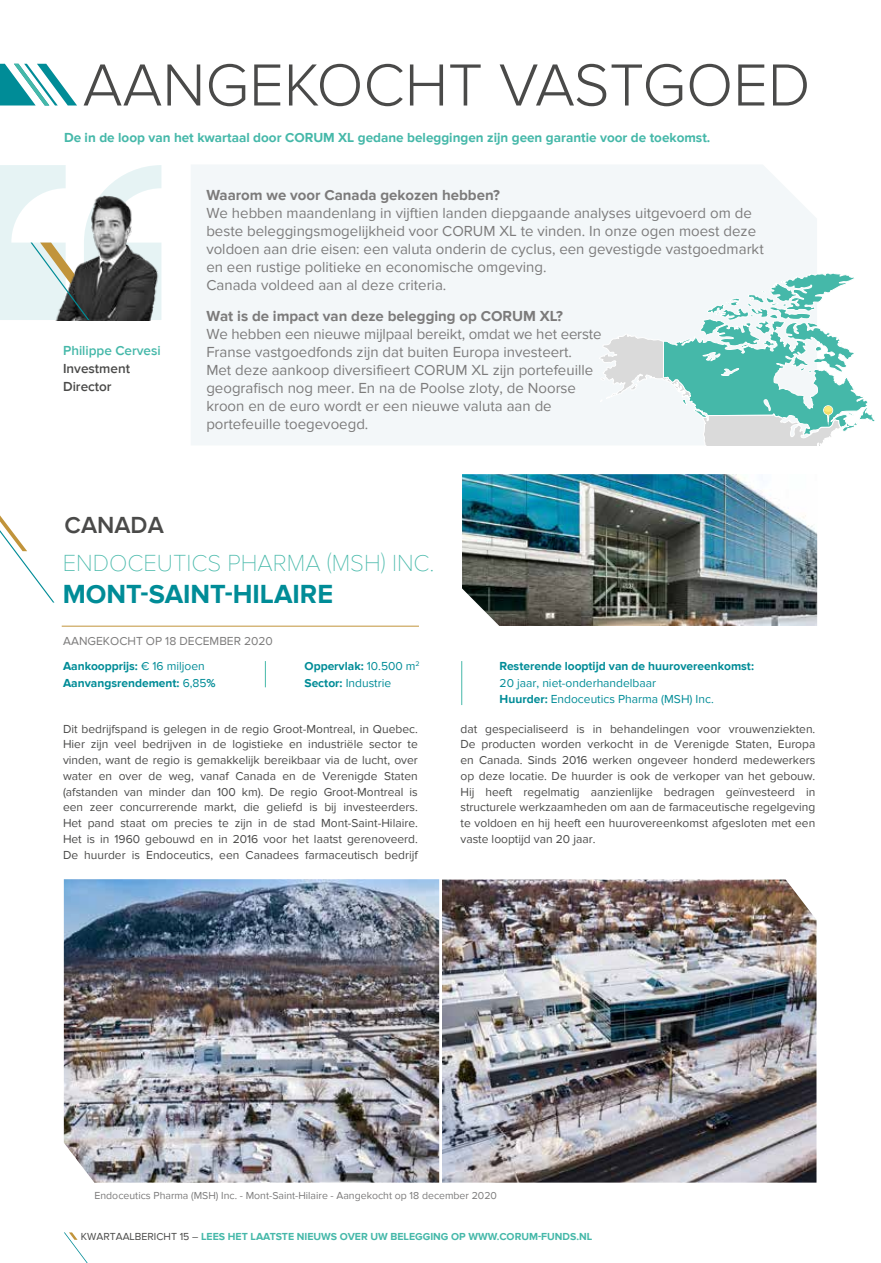
<style>
.page{position:relative;width:881px;height:1263px;background:#fff}
.page>*{position:absolute;margin:0;border:0;box-sizing:border-box;transform-origin:0 0}
.t1{font:300 61.5px "Proxima Nova";color:#4a4a49}
.t2{font:700 27px "Proxima Nova";color:#008c97}
.t3{font:100 24px "Proxima Nova T";color:#45b8a9}
.t4{font:600 24px "Proxima Nova";color:#4a4a49}
.t5{font:15px/18px "Proxima Nova";color:#7c7b7b}
.t6{font:700 15px "Proxima Nova";color:#7c7b7b}
.t7{font:700 13.5px "Proxima Nova";color:#45b8a9}
.t8{font:600 13.5px/18px "Proxima Nova";color:#4a4a49}
.t9{font:600 13.5px "Proxima Nova";color:#45b8a9}
.t10{font:12px/15.8px "Proxima Nova";color:#4a4a49;text-align:justify}
.t11{font:700 12px/16.5px "Proxima Nova";color:#008c97}
.t12{font:12px/16.5px "Proxima Nova";color:#008c97}
.t13{font:12px/25.3px "Proxima Nova";color:#7c7b7b}
.t14{font:700 10.5px "Proxima Nova";color:#45b8a9}
.t15{font:10.5px "Proxima Nova";color:#7c7b7b}
.s1{font-weight:700;color:#008c97}
.s2{color:#008c97}
.s3{font-weight:400}
.s4{font-weight:700}
.s5{font-weight:400;color:#4a4a49}
</style>
<div class="page">
<div style="left:191px;top:165px;width:625px;height:280px;background:#f3f7f9"></div>
<svg style="left:598px;top:272px;width:277px;height:173px"></svg>
<img style="left:64px;top:879px;width:752px;height:303px">
<img style="left:462px;top:474px;width:354px;height:152px">
<hr style="left:440px;top:855px;width:2px;height:333px;background:#fff">
<svg style="left:64px;top:1232px;width:24px;height:31px"></svg>
<hr style="left:62px;top:626px;width:357px;height:1px;background:#c1943b">
<svg style="left:265px;top:661px;width:1px;height:26px"></svg>
<hr style="left:461px;top:661px;width:1px;height:44px;background:#45b8a9">
<svg style="left:0;top:515px;width:54px;height:87px"></svg>
<svg style="left:0;top:64px;width:77px;height:41px"></svg>
<img style="left:161px;top:182px;width:1px;height:138px">
<svg style="left:0;top:165px;width:161px;height:155px"></svg>
<h1 class="t1" style="left:83px;top:50px;width:729px">AANGEKOCHT VASTGOED</h1>
<p class="t7" style="left:64px;top:130px;width:647px">De in de loop van het kwartaal door CORUM XL gedane beleggingen zijn geen garantie voor de toekomst.</p>
<p class="t9" style="left:63px;top:343px;width:99px">Philippe Cervesi</p>
<p class="t8" style="left:63px;top:360px;width:68px">Investment<br>Director</p>
<p class="t6" style="left:206px;top:186px;width:295px">Waarom we voor Canada gekozen hebben?</p>
<p class="t5" style="left:206px;top:204px;width:558px">We hebben maandenlang in vijftien landen diepgaande analyses uitgevoerd om de beste beleggingsmogelijkheid voor CORUM XL te vinden. In onze ogen moest deze voldoen aan drie eisen: een valuta onderin de cyclus, een gevestigde vastgoedmarkt en een rustige politieke en economische omgeving.<br>Canada voldeed aan al deze criteria.</p>
<p class="t6" style="left:206px;top:307px;width:358px">Wat is de impact van deze belegging op CORUM XL?</p>
<p class="t5" style="left:206px;top:325px;width:396px">We hebben een nieuwe mijlpaal bereikt, omdat we het eerste Franse vastgoedfonds zijn dat buiten Europa investeert.<br>Met deze aankoop diversifieert CORUM XL zijn portefeuille geografisch nog meer. En na de Poolse zloty, de Noorse kroon en de euro wordt er een nieuwe valuta aan de portefeuille toegevoegd.</p>
<h3 class="t4" style="left:65px;top:511px;width:101px">CANADA</h3>
<h3 class="t3" style="left:63px;top:549px;width:373px">ENDOCEUTICS PHARMA (MSH) INC.</h3>
<h2 class="t2" style="left:63px;top:578px;width:272px">MONT-SAINT-HILAIRE</h2>
<p class="t13" style="left:63px;top:628px;width:211px">AANGEKOCHT OP 18 DECEMBER 2020<br><span class="s1">Aankoopprijs:</span> <span class="s2">€ 16 miljoen</span></p>
<p class="t11" style="left:63px;top:675px;width:154px">Aanvangsrendement: <span class="s3">6,85</span>%</p>
<p class="t11" style="left:304px;top:658px;width:117px">Oppervlak: <span class="s3">10.500 m</span><sup>2<br></sup>Sector: <span class="s3">Industrie</span></p>
<p class="t11" style="left:499px;top:658px;width:256px">Resterende looptijd van de huurovereenkomst:</p>
<p class="t12" style="left:499px;top:675px;width:215px">20 jaar, niet-onderhandelbaar<br><span class="s4">Huurder:</span> Endoceutics Pharma (MSH) Inc.</p>
<p class="t10" style="left:63px;top:721px;width:356px">Dit bedrijfspand is gelegen in de regio Groot-Montreal, in Quebec.<br>Hier zijn veel bedrijven in de logistieke en industriële sector te vinden, want de regio is gemakkelijk bereikbaar via de lucht, over water en over de weg, vanaf Canada en de Verenigde Staten (afstanden van minder dan 100 km). De regio Groot-Montreal is een zeer concurrerende markt, die geliefd is bij investeerders.<br>Het pand staat om precies te zijn in de stad Mont-Saint-Hilaire.<br>Het is in 1960 gebouwd en in 2016 voor het laatst gerenoveerd.<br>De huurder is Endoceutics, een Canadees farmaceutisch bedrijf</p>
<p class="t10" style="left:460px;top:721px;width:356px">dat gespecialiseerd is in behandelingen voor vrouwenziekten.<br>De producten worden verkocht in de Verenigde Staten, Europa en Canada. Sinds 2016 werken ongeveer honderd medewerkers op deze locatie. De huurder is ook de verkoper van het gebouw.<br>Hij heeft regelmatig aanzienlijke bedragen geïnvesteerd in structurele werkzaamheden om aan de farmaceutische regelgeving te voldoen en hij heeft een huurovereenkomst afgesloten met een vaste looptijd van 20 jaar.</p>
<p class="t15" style="left:94px;top:1189px;width:404px">Endoceutics Pharma (MSH) Inc. - Mont-Saint-Hilaire - Aangekocht op 18 december 2020</p>
<p class="t14" style="left:81px;top:1230px;width:513px"><span class="s5">KWARTAALBERICHT 15 –</span> LEES HET LAATSTE NIEUWS OVER UW BELEGGING OP WWW.CORUM-FUNDS.NL</p>
</div>
